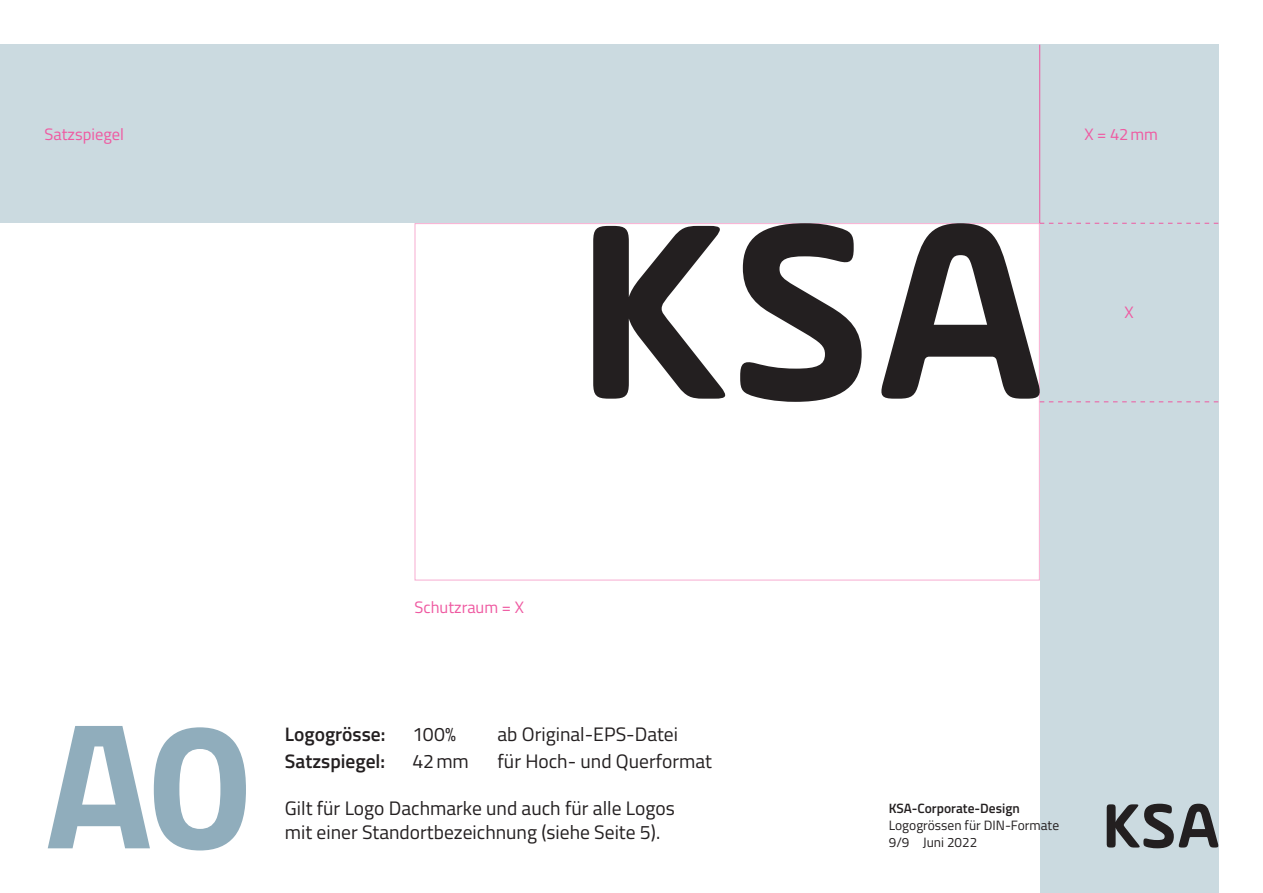
<style>
.page{position:relative;width:1263px;height:893px;background:#fff}
.page>*{position:absolute;margin:0;border:0;box-sizing:border-box;transform-origin:0 0}
.t1{font:700 180px "Titillium Web";color:#90adbc}
.t2{font:19.5px/23.4px "Titillium Web";color:#231f20}
.t3{font:600 19.5px "Titillium Web";color:#231f20}
.t4{font:16.5px "Titillium Web";color:#ef59a1}
.t5{font:13.5px/17.2px "Titillium Web";color:#231f20}
.t6{font:600 13.5px "Titillium Web";color:#231f20}
</style>
<div class="page">
<div style="left:0;top:45px;width:1218px;height:848px;background:#cbdae0"></div>
<div style="left:0;top:223px;width:1040px;height:670px;background:#fff"></div>
<hr style="left:1039px;top:45px;width:1px;height:178px;background:#ef59a1">
<svg style="left:879px;top:223px;width:339px;height:179px"></svg>
<svg style="left:593px;top:226px;width:133px;height:173px"></svg>
<svg style="left:740px;top:223px;width:122px;height:179px"></svg>
<svg style="left:1107px;top:804px;width:111px;height:44px"></svg>
<p class="t4" style="left:45px;top:122px;width:81px">Satzspiegel</p>
<p class="t4" style="left:415px;top:595px;width:111px">Schutzraum = X</p>
<h1 class="t1" style="left:45px;top:648px;width:207px">A0</h1>
<p class="t3" style="left:285px;top:719px;width:102px">Logogrösse:</p>
<p class="t2" style="left:412px;top:721px;width:45px">100%</p>
<p class="t2" style="left:497px;top:721px;width:182px">ab Original-EPS-Datei</p>
<p class="t3" style="left:285px;top:747px;width:102px">Satzspiegel:</p>
<p class="t2" style="left:412px;top:749px;width:58px">42mm</p>
<p class="t2" style="left:497px;top:749px;width:216px">für Hoch- und Querformat</p>
<p class="t2" style="left:285px;top:796px;width:391px">Gilt für Logo Dachmarke und auch für alle Logos mit einer Standortbezeichnung (siehe Seite 5).</p>
<p class="t4" style="left:1084px;top:122px;width:75px">X = 42mm</p>
<p class="t4" style="left:1124px;top:300px;width:11px">X</p>
<p class="t6" style="left:889px;top:798px;width:133px">KSA-Corporate-Design</p>
<p class="t5" style="left:889px;top:816px;width:172px">Logogrössen für DIN-Formate<br>9/9 Juni 2022</p>
</div>
